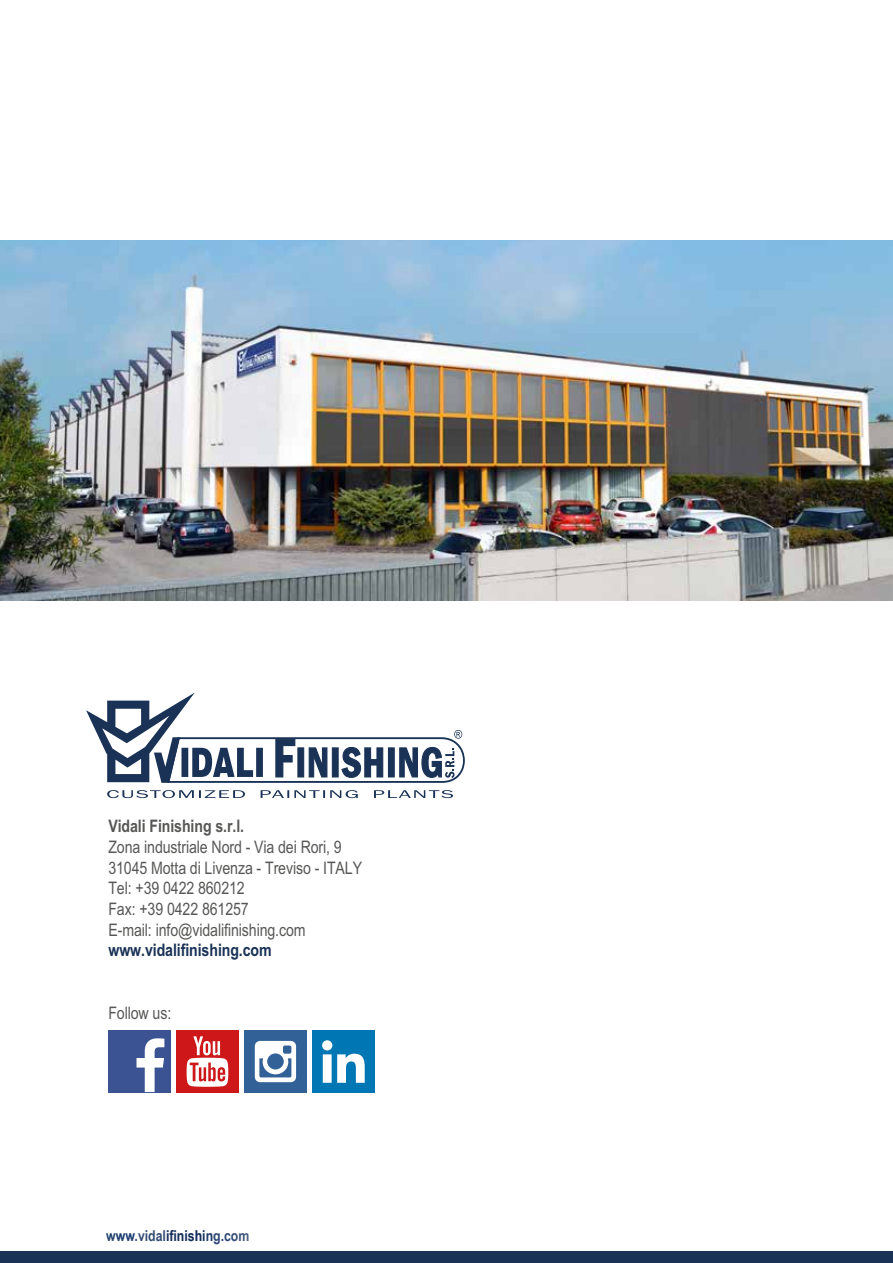
<style>
.page{position:relative;width:893px;height:1263px;background:#fff}
.page>*{position:absolute;margin:0;border:0;box-sizing:border-box;transform-origin:0 0}
.t1{font:condensed 17.25px/20.7px "M Arial";letter-spacing:-.005em;color:#575756}
.t2{font:700 condensed 17.25px "M Arial";letter-spacing:-.005em;color:#193256}
.t3{font:700 condensed 17.25px "M Arial";letter-spacing:-.005em;color:#575756}
.t4{font:700 15px "Arial Narrow";color:#193256}
</style>
<div class="page">
<div style="left:0;top:1251px;width:893px;height:12px;background:#193256"></div>
<img style="left:0;top:240px;width:893px;height:361px">
<div style="left:176px;top:1030px;width:63px;height:63px;background:#cd1719"></div>
<svg style="left:187px;top:1036px;width:41px;height:51px"></svg>
<div style="left:244px;top:1030px;width:63px;height:63px;background:#326198"></div>
<svg style="left:255px;top:1041px;width:41px;height:41px"></svg>
<div style="left:108px;top:1030px;width:63px;height:62px;background:#3b5293"></div>
<svg style="left:136px;top:1038px;width:28px;height:54px"></svg>
<svg style="left:107px;top:790px;width:346px;height:8px"></svg>
<svg style="left:86px;top:692px;width:379px;height:91px"></svg>
<div style="left:312px;top:1030px;width:63px;height:63px;background:#0077b5"></div>
<svg style="left:322px;top:1040px;width:43px;height:43px"></svg>
<p class="t3" style="left:108px;top:816px;width:137px">Vidali Finishing s.r.l.</p>
<p class="t1" style="left:108px;top:836px;width:255px">Zona industriale Nord - Via dei Rori, 9<br>31045 Motta di Livenza - Treviso - ITALY<br>Tel: +39 0422 860212<br>Fax: +39 0422 861257<br>E-mail: info@vidalifinishing.com</p>
<p class="t2" style="left:108px;top:940px;width:165px">www.vidalifinishing.com</p>
<p class="t1" style="left:108px;top:1002px;width:64px">Follow us:</p>
<p class="t4" style="left:106px;top:1225px;width:145px">www.vidalifinishing.com</p>
</div>
